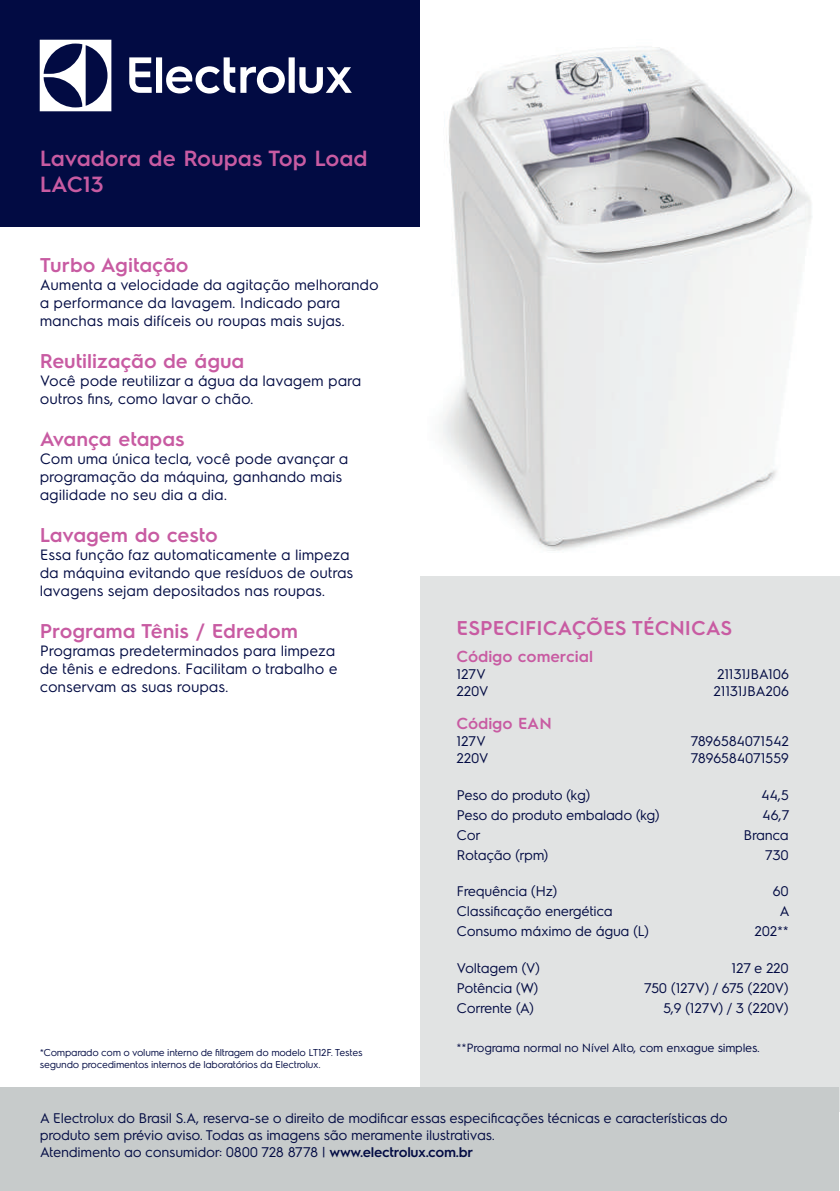
<style>
.page{position:relative;width:840px;height:1191px;background:#fff}
.page>*{position:absolute;margin:0;border:0;box-sizing:border-box;transform-origin:0 0}
.t1{font:600 22px/26.4px "Electrolux Sans";color:#c85ba2}
.t2{font:600 20px "Electrolux Sans";color:#c85ba2}
.t3{font:600 16px "Electrolux Sans";color:#c85ba2}
.t4{font:15px/18px "Electrolux Sans";letter-spacing:-.005em;color:#020b43}
.t5{font:14px/16.8px "Electrolux Sans";letter-spacing:-.02em;color:#020b43}
.t6{font:12px "Electrolux Sans";letter-spacing:-.02em;color:#020b43}
.t7{font:10px/12px "Electrolux Sans";letter-spacing:-.025em;color:#020b43}
.s1{font-weight:600}
</style>
<div class="page">
<div style="left:420px;top:227px;width:419px;height:884px;background:#e1e3e3"></div>
<div style="left:0;top:1087px;width:838px;height:104px;background:#c7cbcb"></div>
<div style="left:0;top:0;width:839px;height:227px;background:#020b43"></div>
<svg style="left:40px;top:40px;width:71px;height:71px"></svg>
<svg style="left:129px;top:57px;width:222px;height:37px"></svg>
<img style="left:420px;top:0;width:419px;height:575px">
<h1 class="t1" style="left:40px;top:143px;width:329px">Lavadora de Roupas Top Load<br>LAC13</h1>
<h2 class="t2" style="left:40px;top:251px;width:150px">Turbo Agitação</h2>
<p class="t4" style="left:40px;top:274px;width:340px">Aumenta a velocidade da agitação melhorando a performance da lavagem. Indicado para manchas mais difíceis ou roupas mais sujas.</p>
<h2 class="t2" style="left:40px;top:347px;width:206px">Reutilização de água</h2>
<p class="t4" style="left:40px;top:370px;width:323px">Você pode reutilizar a água da lavagem para outros fins, como lavar o chão.</p>
<h2 class="t2" style="left:40px;top:425px;width:146px">Avança etapas</h2>
<p class="t4" style="left:40px;top:448px;width:310px">Com uma única tecla, você pode avançar a programação da máquina, ganhando mais agilidade no seu dia a dia.</p>
<h2 class="t2" style="left:40px;top:521px;width:180px">Lavagem do cesto</h2>
<p class="t4" style="left:40px;top:544px;width:315px">Essa função faz automaticamente a limpeza da máquina evitando que resíduos de outras lavagens sejam depositados nas roupas.</p>
<h2 class="t2" style="left:40px;top:617px;width:260px">Programa Tênis / Edredom</h2>
<p class="t4" style="left:40px;top:640px;width:299px">Programas predeterminados para limpeza de tênis e edredons. Facilitam o trabalho e conservam as suas roupas.</p>
<h2 class="t2" style="left:456px;top:614px;width:277px">ESPECIFICAÇÕES TÉCNICAS</h2>
<p class="t3" style="left:456px;top:645px;width:138px">Código comercial</p>
<p class="t5" style="left:456px;top:664px;width:31px">127V</p>
<p class="t5" style="left:716px;top:664px;width:74px">21131JBA106</p>
<p class="t5" style="left:456px;top:681px;width:34px">220V</p>
<p class="t5" style="left:713px;top:681px;width:77px">21131JBA206</p>
<p class="t3" style="left:456px;top:712px;width:97px">Código EAN</p>
<p class="t5" style="left:456px;top:731px;width:31px">127V</p>
<p class="t5" style="left:690px;top:731px;width:100px">7896584071542</p>
<p class="t5" style="left:456px;top:748px;width:34px">220V</p>
<p class="t5" style="left:690px;top:748px;width:100px">7896584071559</p>
<p class="t5" style="left:456px;top:785px;width:135px">Peso do produto (kg)</p>
<p class="t5" style="left:760px;top:785px;width:29px">44,5</p>
<p class="t5" style="left:456px;top:805px;width:205px">Peso do produto embalado (kg)</p>
<p class="t5" style="left:761px;top:805px;width:29px">46,7</p>
<p class="t5" style="left:456px;top:825px;width:25px">Cor</p>
<p class="t5" style="left:743px;top:825px;width:47px">Branca</p>
<p class="t5" style="left:456px;top:845px;width:93px">Rotação (rpm)</p>
<p class="t5" style="left:764px;top:845px;width:25px">730</p>
<p class="t5" style="left:456px;top:882px;width:102px">Frequência (Hz)</p>
<p class="t5" style="left:772px;top:882px;width:18px">60</p>
<p class="t5" style="left:456px;top:902px;width:158px">Classificação energética</p>
<p class="t5" style="left:779px;top:902px;width:12px">A</p>
<p class="t5" style="left:456px;top:922px;width:194px">Consumo máximo de água (L)</p>
<p class="t5" style="left:754px;top:922px;width:36px">202**</p>
<p class="t5" style="left:456px;top:959px;width:85px">Voltagem (V)</p>
<p class="t5" style="left:731px;top:959px;width:59px">127 e 220</p>
<p class="t5" style="left:456px;top:979px;width:83px">Potência (W)</p>
<p class="t5" style="left:643px;top:979px;width:146px">750 (127V) / 675 (220V)</p>
<p class="t5" style="left:456px;top:999px;width:79px">Corrente (A)</p>
<p class="t5" style="left:662px;top:999px;width:127px">5,9 (127V) / 3 (220V)</p>
<p class="t7" style="left:40px;top:1045px;width:324px">*Comparado com o volume interno de filtragem do modelo LT12F. Testes segundo procedimentos internos de laboratórios da Electrolux.</p>
<p class="t6" style="left:456px;top:1039px;width:305px">**Programa normal no Nível Alto, com enxague simples.</p>
<p class="t5" style="left:40px;top:1108px;width:689px">A Electrolux do Brasil S.A, reserva-se o direito de modificar essas especificações técnicas e características do produto sem prévio aviso. Todas as imagens são meramente ilustrativas.<br>Atendimento ao consumidor: 0800 728 8778 | <span class="s1">www.electrolux.com.br</span></p>
</div>
